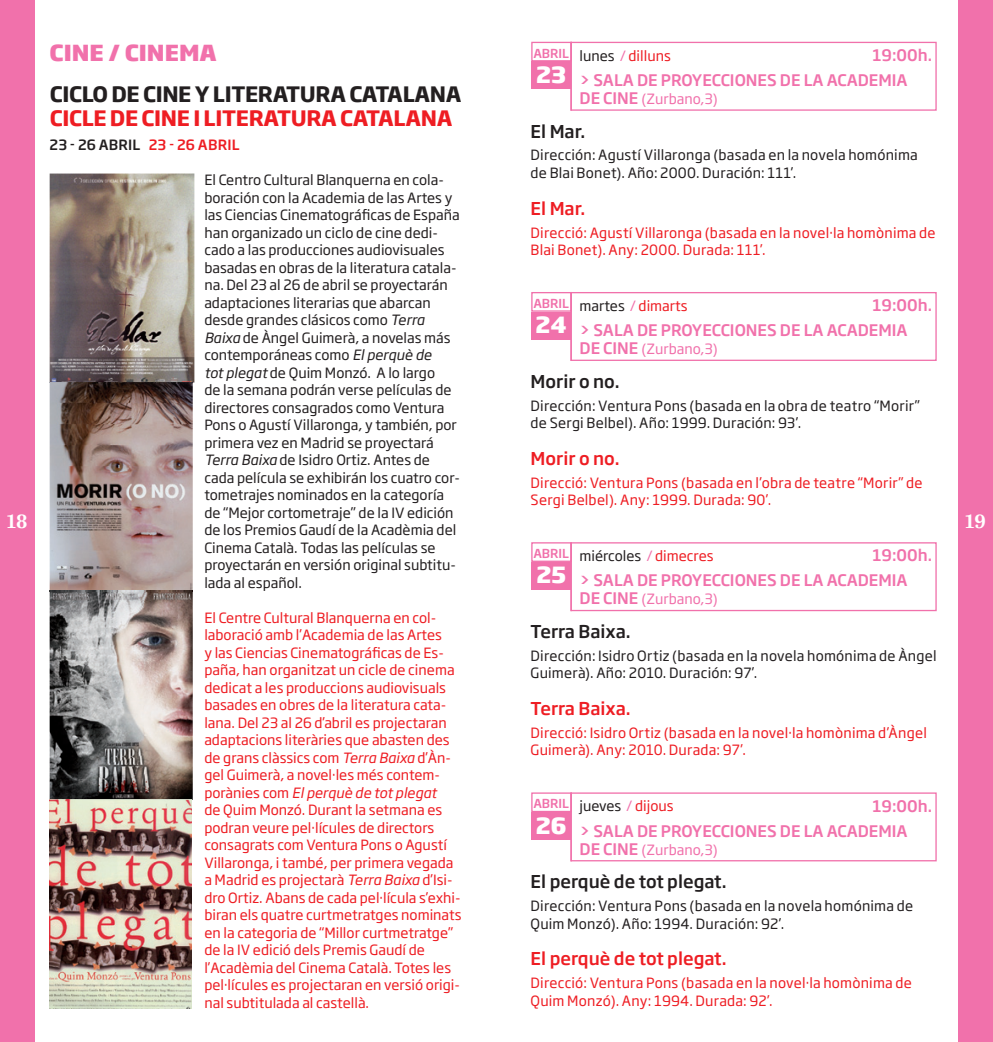
<style>
.page{position:relative;width:993px;height:1042px;background:#fff}
.page>*{position:absolute;margin:0;border:0;box-sizing:border-box;transform-origin:0 0}
.t1{font:800 22.05px "Soho Gothic Std";color:#fff}
.t2{font:800 21.88px "Soho Gothic Std";color:#f171ab}
.t3{font:700 21px "Soho Gothic Std";letter-spacing:-.015em;color:#231f20}
.t4{font:700 21px "Soho Gothic Std";letter-spacing:-.015em;color:#ee1d23}
.t5{font:700 19.25px "Nimrod";color:#fff}
.t6{font:500 17.5px "Soho Gothic Std";color:#231f20}
.t7{font:500 17.5px "Soho Gothic Std";color:#ee1d23}
.t8{font:500 15.75px/24.8px "Soho Gothic Std";color:#f171ab}
.t9{font:14px/17.5px "Soho Gothic Std";color:#231f20}
.t10{font:14px/17.5px "Soho Gothic Std";color:#ee1d23}
.t11{font:14px "Soho Gothic Std";color:#f171ab}
.t12{font:500 14px "Soho Gothic Std";letter-spacing:.015em;color:#231f20}
.s1{color:#ee1d23}
.s2{font-style:italic}
.s3{color:#231f20}
.s4{color:#f171ab}
.s5{font-weight:500;font-size:15.75px}
</style>
<div class="page">
<div style="left:0;top:0;width:35px;height:1042px;background:#f171ab"></div>
<div style="left:957px;top:0;width:35px;height:1042px;background:#f171ab"></div>
<div style="left:570px;top:42px;width:366px;height:69px;border:1px solid #f171ab"></div>
<div style="left:531px;top:42px;width:40px;height:19px;border:1px solid #f171ab"></div>
<div style="left:531px;top:61px;width:40px;height:28px;background:#f171ab"></div>
<hr style="left:570px;top:42px;width:1px;height:69px;background:#f171ab">
<div style="left:570px;top:292px;width:366px;height:69px;border:1px solid #f171ab"></div>
<div style="left:531px;top:292px;width:40px;height:20px;border:1px solid #f171ab"></div>
<div style="left:531px;top:312px;width:40px;height:28px;background:#f171ab"></div>
<hr style="left:570px;top:292px;width:1px;height:69px;background:#f171ab">
<div style="left:570px;top:542px;width:366px;height:69px;border:1px solid #f171ab"></div>
<div style="left:531px;top:542px;width:40px;height:20px;border:1px solid #f171ab"></div>
<div style="left:531px;top:562px;width:40px;height:28px;background:#f171ab"></div>
<hr style="left:570px;top:542px;width:1px;height:69px;background:#f171ab">
<div style="left:570px;top:792px;width:366px;height:69px;border:1px solid #f171ab"></div>
<div style="left:531px;top:792px;width:40px;height:20px;border:1px solid #f171ab"></div>
<div style="left:531px;top:812px;width:40px;height:28px;background:#f171ab"></div>
<hr style="left:570px;top:792px;width:1px;height:69px;background:#f171ab">
<img style="left:50px;top:173px;width:144px;height:627px">
<img style="left:50px;top:382px;width:143px;height:1px">
<img style="left:50px;top:591px;width:143px;height:1px">
<img style="left:50px;top:799px;width:142px;height:209px">
<h2 class="t2" style="left:50px;top:39px;width:169px">CINE / CINEMA</h2>
<h3 class="t3" style="left:50px;top:80px;width:413px">CICLO DE CINE Y LITERATURA CATALANA</h3>
<h3 class="t4" style="left:50px;top:104px;width:404px">CICLE DE CINE I LITERATURA CATALANA</h3>
<p class="t12" style="left:50px;top:136px;width:191px">23 - 26 ABRIL <span class="s1">23 - 26 ABRIL</span></p>
<p class="t9" style="left:204px;top:171px;width:257px">El Centro Cultural Blanquerna en cola&shy;boración con la Academia de las Artes y las Ciencias Cinematográficas de España han organizado un ciclo de cine dedi&shy;cado a las producciones audiovisuales basadas en obras de la literatura catala&shy;na. Del 23 al 26 de abril se proyectarán adaptaciones literarias que abarcan desde grandes clásicos como <span class="s2">Terra Baixa</span> de Àngel Guimerà, a novelas más contemporáneas como <span class="s2">El perquè de<br>tot plegat</span> de Quim Monzó. A lo largo<br>de la semana podrán verse películas de directores consagrados como Ventura Pons o Agustí Villaronga, y también, por primera vez en Madrid se proyectará <span class="s2">Terra Baixa</span> de Isidro Ortiz. Antes de cada película se exhibirán los cuatro cor&shy;tometrajes nominados en la categoría de “Mejor cortometraje” de la IV edición de los Premios Gaudí de la Acadèmia del Cinema Català. Todas las películas se proyectarán en versión original subtitu&shy;lada al español.</p>
<p class="t10" style="left:204px;top:609px;width:258px">El Centre Cultural Blanquerna en col&shy;laboració amb l’Academia de las Artes<br>y las Ciencias Cinematográficas de Es&shy;paña, han organitzat un cicle de cinema dedicat a les produccions audiovisuals basades en obres de la literatura cata&shy;lana. Del 23 al 26 d’abril es projectaran adaptacions literàries que abasten des de grans clàssics com <span class="s2">Terra Baixa</span> d’Àn&shy;gel Guimerà, a novel·les més contem&shy;porànies com <span class="s2">El perquè de tot plegat<br></span>de Quim Monzó. Durant la setmana es podran veure pel·lícules de directors consagrats com Ventura Pons o Agustí Villaronga, i també, per primera vegada a Madrid es projectarà <span class="s2">Terra Baixa</span> d’Isi&shy;dro Ortiz. Abans de cada pel·lícula s’exhi&shy;biran els quatre curtmetratges nominats en la categoria de “Millor curtmetratge” de la IV edició dels Premis Gaudí de l’Acadèmia del Cinema Català. Totes les pel·lícules es projectaran en versió origi&shy;nal subtitulada al castellà.</p>
<p class="t10" style="left:533px;top:47px;width:139px"><sup>ABRIL</sup> <span class="s3">lunes</span> <span class="s4">/</span> dilluns</p>
<p class="t8" style="left:579px;top:43px;width:354px;text-indent:293px">19:00h. &gt; SALA DE PROYECCIONES DE LA ACADEMIA</p>
<p class="t11" style="left:579px;top:90px;width:140px"><span class="s5">DE CINE</span> (Zurbano,3)</p>
<p class="t6" style="left:530px;top:120px;width:56px">El Mar.</p>
<p class="t9" style="left:530px;top:147px;width:388px">Dirección: Agustí Villaronga (basada en la novela homónima de Blai Bonet). Año: 2000. Duración: 111’.</p>
<p class="t7" style="left:530px;top:197px;width:56px">El Mar.</p>
<p class="t10" style="left:530px;top:224px;width:406px">Direcció: Agustí Villaronga (basada en la novel·la homònima de<br>Blai Bonet). Any: 2000. Durada: 111’.</p>
<h1 class="t1" style="left:536px;top:60px;width:31px">23</h1>
<p class="t10" style="left:533px;top:297px;width:156px"><sup>ABRIL</sup> <span class="s3">martes</span> <span class="s4">/</span> dimarts</p>
<p class="t8" style="left:579px;top:293px;width:354px;text-indent:293px">19:00h. &gt; SALA DE PROYECCIONES DE LA ACADEMIA</p>
<p class="t11" style="left:579px;top:340px;width:140px"><span class="s5">DE CINE</span> (Zurbano,3)</p>
<p class="t6" style="left:530px;top:370px;width:91px">Morir o no.</p>
<p class="t9" style="left:530px;top:397px;width:390px">Dirección: Ventura Pons (basada en la obra de teatro “Morir” de Sergi Belbel). Año: 1999. Duración: 93’.</p>
<p class="t7" style="left:530px;top:447px;width:91px">Morir o no.</p>
<p class="t10" style="left:530px;top:474px;width:393px">Direcció: Ventura Pons (basada en l’obra de teatre “Morir” de<br>Sergi Belbel). Any: 1999. Durada: 90’.</p>
<h1 class="t1" style="left:535px;top:310px;width:33px">24</h1>
<h3 class="t5" style="left:6px;top:509px;width:23px">18</h3>
<h3 class="t5" style="left:963px;top:509px;width:23px">19</h3>
<p class="t9" style="left:533px;top:547px;width:182px"><sup>ABRIL</sup> miércoles <span class="s4">/</span> <span class="s1">dimecres</span></p>
<p class="t8" style="left:579px;top:543px;width:354px;text-indent:293px">19:00h. &gt; SALA DE PROYECCIONES DE LA ACADEMIA</p>
<p class="t11" style="left:579px;top:590px;width:140px"><span class="s5">DE CINE</span> (Zurbano,3)</p>
<p class="t6" style="left:530px;top:620px;width:101px">Terra Baixa.</p>
<p class="t9" style="left:530px;top:647px;width:407px">Dirección: Isidro Ortiz (basada en la novela homónima de Àngel<br>Guimerà). Año: 2010. Duración: 97’.</p>
<p class="t7" style="left:530px;top:697px;width:101px">Terra Baixa.</p>
<p class="t10" style="left:530px;top:724px;width:397px">Direcció: Isidro Ortiz (basada en la novel·la homònima d’Àngel<br>Guimerà). Any: 2010. Durada: 97’.</p>
<h1 class="t1" style="left:536px;top:560px;width:31px">25</h1>
<p class="t9" style="left:533px;top:797px;width:142px"><sup>ABRIL</sup> jueves <span class="s4">/</span> <span class="s1">dijous</span></p>
<p class="t8" style="left:579px;top:793px;width:354px;text-indent:293px">19:00h. &gt; SALA DE PROYECCIONES DE LA ACADEMIA</p>
<p class="t11" style="left:579px;top:840px;width:140px"><span class="s5">DE CINE</span> (Zurbano,3)</p>
<p class="t6" style="left:530px;top:870px;width:197px">El perquè de tot plegat.</p>
<p class="t9" style="left:530px;top:897px;width:384px">Dirección: Ventura Pons (basada en la novela homónima de<br>Quim Monzó). Año: 1994. Duración: 92’.</p>
<p class="t7" style="left:530px;top:947px;width:197px">El perquè de tot plegat.</p>
<p class="t10" style="left:530px;top:974px;width:382px">Direcció: Ventura Pons (basada en la novel·la homònima de<br>Quim Monzó). Any: 1994. Durada: 92’.</p>
<h1 class="t1" style="left:535px;top:811px;width:32px">26</h1>
</div>
